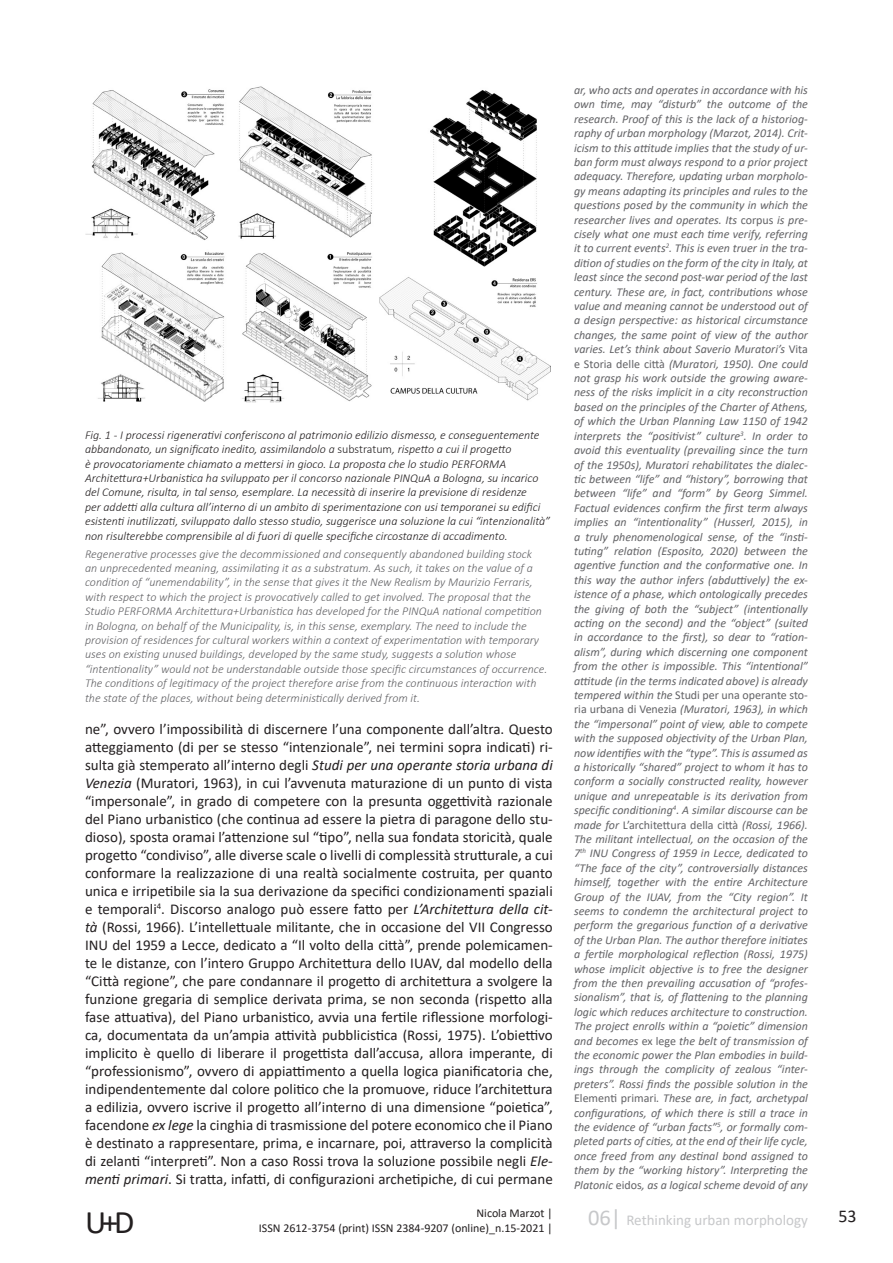
<style>
.page{position:relative;width:893px;height:1263px;background:#fff}
.page>*{position:absolute;margin:0;border:0;box-sizing:border-box;transform-origin:0 0}
.t1{font:33px "Calibri";color:#231f20}
.t2{font:18px "Calibri";color:#231f20}
.t3{font:15px/18px "Calibri";color:#231f20;text-align:justify}
.t4{font:15px "Calibri";color:#c7c8ca}
.t5{font:italic 12px/14.4px "Calibri";color:#636366;text-align:justify}
.t6{font:italic 300 12px/14.4px "Calibri";color:#636366}
.t7{font:italic 300 12px/14.4px "Calibri";color:#231f20}
.t8{font:12px "Calibri";color:#231f20}
.s1{font-style:normal}
.s2{font-style:italic}
.s3{font-size:22.5px}
</style>
<div class="page">
<img style="left:85px;top:86px;width:466px;height:317px">
<p class="t7" style="left:85px;top:427px;width:467px">Fig. 1 - I processi rigenerativi conferiscono al patrimonio edilizio dismesso, e conseguentemente abbandonato, un significato inedito, assimilandolo a <span class="s1">substratum</span>, rispetto a cui il progetto<br>è provocatoriamente chiamato a mettersi in gioco. La proposta che lo studio PERFORMA Architettura+Urbanistica ha sviluppato per il concorso nazionale PINQuA a Bologna, su incarico del Comune, risulta, in tal senso, esemplare. La necessità di inserire la previsione di residenze<br>per addetti alla cultura all’interno di un ambito di sperimentazione con usi temporanei su edifici esistenti inutilizzati, sviluppato dallo stesso studio, suggerisce una soluzione la cui “intenzionalità” non risulterebbe comprensibile al di fuori di quelle specifiche circostanze di accadimento.</p>
<p class="t6" style="left:85px;top:546px;width:464px">Regenerative processes give the decommissioned and consequently abandoned building stock an unprecedented meaning, assimilating it as a substratum. As such, it takes on the value of a condition of “unemendability”, in the sense that gives it the New Realism by Maurizio Ferraris, with respect to which the project is provocatively called to get involved. The proposal that the Studio PERFORMA Architettura+Urbanistica has developed for the PINQuA national competition in Bologna, on behalf of the Municipality, is, in this sense, exemplary. The need to include the provision of residences for cultural workers within a context of experimentation with temporary uses on existing unused buildings, developed by the same study, suggests a solution whose “intentionality” would not be understandable outside those specific circumstances of occurrence.<br>The conditions of legitimacy of the project therefore arise from the continuous interaction with the state of the places, without being deterministically derived from it.</p>
<p class="t3" style="left:85px;top:720px;width:469px">ne”, ovvero l’impossibilità di discernere l’una componente dall’altra. Questo atteggiamento (di per se stesso “intenzionale”, nei termini sopra indicati) ri&shy;sulta già stemperato all’interno degli <span class="s2">Studi per una operante storia urbana di Venezia</span> (Muratori, 1963), in cui l’avvenuta maturazione di un punto di vista “impersonale”, in grado di competere con la presunta oggettività razionale del Piano urbanistico (che continua ad essere la pietra di paragone dello stu&shy;dioso), sposta oramai l’attenzione sul “tipo”, nella sua fondata storicità, quale progetto “condiviso”, alle diverse scale o livelli di complessità strutturale, a cui conformare la realizzazione di una realtà socialmente costruita, per quanto unica e irripetibile sia la sua derivazione da specifici condizionamenti spaziali e temporali<sup>4</sup>. Discorso analogo può essere fatto per <span class="s2">L’Architettura della cit&shy;tà</span> (Rossi, 1966). L’intellettuale militante, che in occasione del VII Congresso INU del 1959 a Lecce, dedicato a “Il volto della città”, prende polemicamen&shy;te le distanze, con l’intero Gruppo Architettura dello IUAV, dal modello della “Città regione”, che pare condannare il progetto di architettura a svolgere la funzione gregaria di semplice derivata prima, se non seconda (rispetto alla fase attuativa), del Piano urbanistico, avvia una fertile riflessione morfologi&shy;ca, documentata da un’ampia attività pubblicistica (Rossi, 1975). L’obiettivo implicito è quello di liberare il progettista dall’accusa, allora imperante, di “professionismo”, ovvero di appiattimento a quella logica pianificatoria che, indipendentemente dal colore politico che la promuove, riduce l’architettura a edilizia, ovvero iscrive il progetto all’interno di una dimensione “poietica”, facendone <span class="s2">ex lege</span> la cinghia di trasmissione del potere economico che il Piano è destinato a rappresentare, prima, e incarnare, poi, attraverso la complicità di zelanti “interpreti”. Non a caso Rossi trova la soluzione possibile negli <span class="s2">Ele&shy;menti primari</span>. Si tratta, infatti, di configurazioni archetipiche, di cui permane</p>
<p class="t5" style="left:574px;top:82px;width:235px">ar, who acts and operates in accordance with his own time, may “disturb” the outcome of the research. Proof of this is the lack of a historiog&shy;raphy of urban morphology (Marzot, 2014). Crit&shy;icism to this attitude implies that the study of ur&shy;ban form must always respond to a prior project adequacy. Therefore, updating urban morpholo&shy;gy means adapting its principles and rules to the questions posed by the community in which the researcher lives and operates. Its <span class="s1">corpus</span> is pre&shy;cisely what one must each time verify, referring it to current events<sup>2</sup>. This is even truer in the tra&shy;dition of studies on the form of the city in Italy, at least since the second post-war period of the last century. These are, in fact, contributions whose value and meaning cannot be understood out of a design perspective: as historical circumstance changes, the same point of view of the author varies. Let’s think about Saverio Muratori’s <span class="s1">Vita e Storia delle città</span> (Muratori, 1950). One could not grasp his work outside the growing aware&shy;ness of the risks implicit in a city reconstruction based on the principles of the Charter of Athens, of which the Urban Planning Law 1150 of 1942 interprets the “positivist” culture<sup>3</sup>. In order to avoid this eventuality (prevailing since the turn of the 1950s), Muratori rehabilitates the dialec&shy;tic between “life” and “history”, borrowing that between “life” and “form” by Georg Simmel.<br>Factual evidences confirm the first term always implies an “intentionality” (Husserl, 2015), in a truly phenomenological sense, of the “insti&shy;tuting” relation (Esposito, 2020) between the agentive function and the conformative one. In this way the author infers (abduttively) the ex&shy;istence of a phase, which ontologically precedes the giving of both the “subject” (intentionally acting on the second) and the “object” (suited in accordance to the first), so dear to “ration&shy;alism”, during which discerning one component from the other is impossible. This “intentional” attitude (in the terms indicated above) is already tempered within the <span class="s1">Studi per una operante sto&shy;ria urbana di Venezia</span> (Muratori, 1963), in which the “impersonal” point of view, able to compete with the supposed objectivity of the Urban Plan, now identifies with the “type”. This is assumed as a historically “shared” project to whom it has to conform a socially constructed reality, however unique and unrepeatable is its derivation from specific conditioning<sup>4</sup>. A similar discourse can be made for <span class="s1">L’architettura della città</span> (Rossi, 1966).<br>The militant intellectual, on the occasion of the 7<sup>th</sup> INU Congress of 1959 in Lecce, dedicated to “The face of the city”, controversially distances himself, together with the entire Architecture Group of the IUAV, from the “City region”. It seems to condemn the architectural project to perform the gregarious function of a derivative of the Urban Plan. The author therefore initiates a fertile morphological reflection (Rossi, 1975) whose implicit objective is to free the designer from the then prevailing accusation of “profes&shy;sionalism”, that is, of flattening to the planning logic which reduces architecture to construction.<br>The project enrolls within a “poietic” dimension and becomes <span class="s1">ex lege</span> the belt of transmission of the economic power the Plan embodies in build&shy;ings through the complicity of zealous “inter&shy;preters”. Rossi finds the possible solution in the <span class="s1">Elementi primari</span>. These are, in fact, archetypal configurations, of which there is still a trace in the evidence of “urban facts”<sup>5</sup>, or formally com&shy;pleted parts of cities, at the end of their life cycle, once freed from any destinal bond assigned to them by the “working history”. Interpreting the Platonic <span class="s1">eidos</span>, as a logical scheme devoid of any</p>
<p class="t8" style="left:476px;top:1205px;width:78px">Nicola Marzot |</p>
<p class="t2" style="left:838px;top:1203px;width:20px">53</p>
<p class="t4" style="left:588px;top:1209px;width:221px"><span class="s3">06|</span> Rethinking urban morphology</p>
<h1 class="t1" style="left:85px;top:1199px;width:51px">U+D</h1>
<p class="t8" style="left:259px;top:1219px;width:295px">ISSN 2612-3754 (print) ISSN 2384-9207 (online)_n.15-2021 |</p>
</div>
